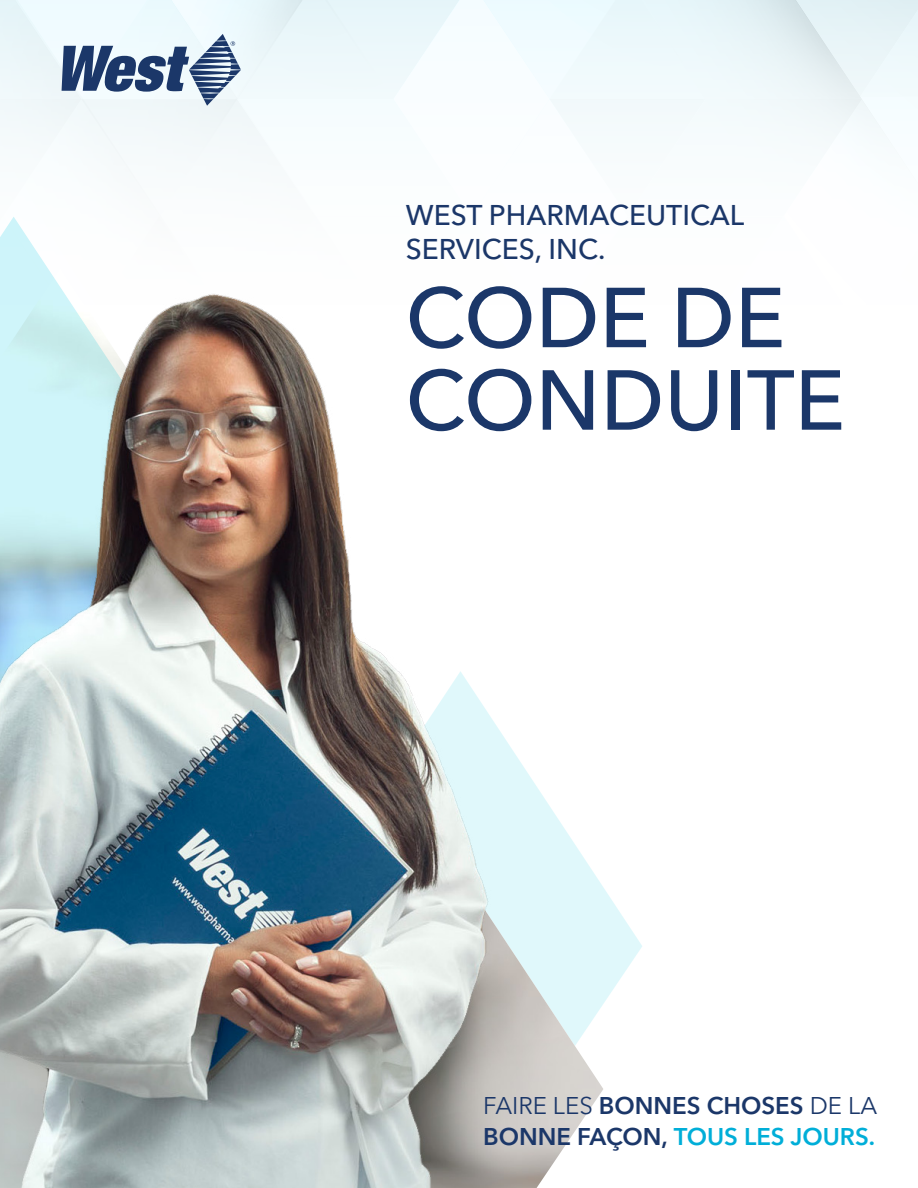
<style>
.page{position:relative;width:918px;height:1188px;background:#fff}
.page>*{position:absolute;margin:0;border:0;box-sizing:border-box;transform-origin:0 0}
.t1{font:500 84px/82.5px "Avenir Next LT Pro";color:#1b3769}
.t2{font:500 28.35px/33.9px "Avenir Next LT Pro";color:#1b3769}
.t3{font:600 24px/31.3px "Avenir Next LT Pro";color:#1b3769}
.s1{font-weight:400}
.s2{color:#00aed8}
</style>
<div class="page">
<svg style="left:0;top:0;width:918px;height:172px"></svg>
<img style="left:0;top:1104px;width:593px;height:84px">
<img style="left:0;top:217px;width:642px;height:887px">
<p class="t2" style="left:406px;top:198px;width:340px">WEST PHARMACEUTICAL<br>SERVICES, INC.</p>
<h1 class="t1" style="left:406px;top:277px;width:441px">CODE DE<br>CONDUITE</h1>
<p class="t3" style="left:483px;top:1090px;width:395px"><span class="s1">FAIRE LES</span> BONNES CHOSES <span class="s1">DE LA<br></span>BONNE FAÇON, <span class="s2">TOUS LES JOURS.</span></p>
</div>
